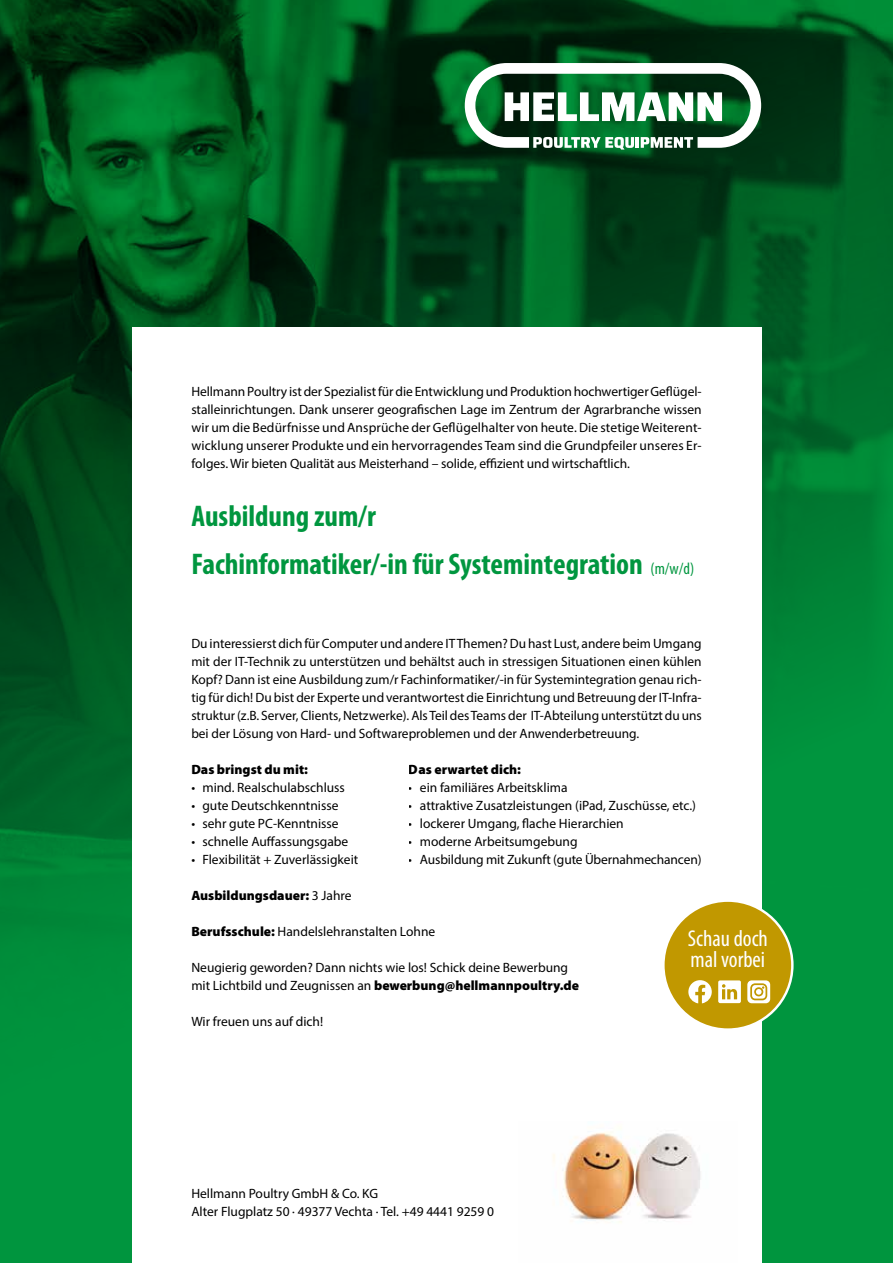
<style>
.page{position:relative;width:893px;height:1263px;background:#fff}
.page>*{position:absolute;margin:0;border:0;box-sizing:border-box;transform-origin:0 0}
.t1{font:700 condensed 30px/48px "Myriad Pro";color:#00963f}
.t2{font:condensed 22.95px/21.1px "Myriad Pro";color:#fff}
.t3{font:13.5px/18px "Myriad Pro";color:#000}
.t4{font:900 13.5px "Myriad Pro";color:#000}
.s1{font-weight:400;font-size:16.5px}
.s2{font-weight:400}
.s3{font-weight:900}
</style>
<div class="page">
<img style="left:0;top:0;width:893px;height:1263px">
<svg style="left:465px;top:63px;width:296px;height:87px"></svg>
<div style="left:132px;top:327px;width:629px;height:936px;background:#fff"></div>
<img style="left:553px;top:1132px;width:148px;height:91px">
<div style="left:663px;top:901px;width:129px;height:128px;background:#c19800;border-radius:50%"></div>
<svg style="left:688px;top:980px;width:24px;height:23px"></svg>
<svg style="left:718px;top:980px;width:23px;height:23px"></svg>
<svg style="left:747px;top:980px;width:23px;height:23px"></svg>
<p class="t3" style="left:191px;top:382px;width:512px;text-align:justify">Hellmann Poultry ist der Spezialist für die Entwicklung und Produktion hochwertiger Geflügel&shy;stalleinrichtungen. Dank unserer geografischen Lage im Zentrum der Agrarbranche wissen wir um die Bedürfnisse und Ansprüche der Geflügelhalter von heute. Die stetige Weiterent&shy;wicklung unserer Produkte und ein hervorragendes Team sind die Grundpfeiler unseres Er&shy;folges. Wir bieten Qualität aus Meisterhand – solide, effizient und wirtschaftlich.</p>
<h1 class="t1" style="left:191px;top:491px;width:504px">Ausbildung zum/r<br>Fachinformatiker/-in für Systemintegration <span class="s1">(m/w/d)</span></h1>
<p class="t3" style="left:191px;top:634px;width:512px;text-align:justify">Du interessierst dich für Computer und andere IT Themen? Du hast Lust, andere beim Umgang mit der IT-Technik zu unterstützen und behältst auch in stressigen Situationen einen kühlen Kopf? Dann ist eine Ausbildung zum/r Fachinformatiker/-in für Systemintegration genau rich&shy;tig für dich! Du bist der Experte und verantwortest die Einrichtung und Betreuung der IT-Infra&shy;struktur (z.B. Server, Clients, Netzwerke). Als Teil des Teams der IT-Abteilung unterstützt du uns bei der Lösung von Hard- und Softwareproblemen und der Anwenderbetreuung.</p>
<p class="t4" style="left:191px;top:760px;width:118px">Das bringst du mit:</p>
<p class="t3" style="left:191px;top:778px;width:155px">• mind. Realschulabschluss</p>
<p class="t3" style="left:191px;top:796px;width:149px">• gute Deutschkenntnisse</p>
<p class="t3" style="left:191px;top:814px;width:149px">• sehr gute PC-Kenntnisse</p>
<p class="t3" style="left:191px;top:832px;width:158px">• schnelle Auffassungsgabe</p>
<p class="t3" style="left:191px;top:850px;width:168px">• Flexibilität + Zuverlässigkeit</p>
<p class="t4" style="left:191px;top:886px;width:162px">Ausbildungsdauer: <span class="s2">3 Jahre</span></p>
<p class="t3" style="left:191px;top:922px;width:245px"><span class="s3">Berufsschule:</span> Handelslehranstalten Lohne</p>
<p class="t3" style="left:191px;top:958px;width:389px">Neugierig geworden? Dann nichts wie los! Schick deine Bewerbung mit Lichtbild und Zeugnissen an <span class="s3">bewerbung@hellmannpoultry.de</span></p>
<p class="t3" style="left:191px;top:1012px;width:133px">Wir freuen uns auf dich!</p>
<p class="t4" style="left:409px;top:760px;width:114px">Das erwartet dich:</p>
<p class="t3" style="left:409px;top:778px;width:160px">• ein familiäres Arbeitsklima</p>
<p class="t3" style="left:409px;top:796px;width:289px">• attraktive Zusatzleistungen (iPad, Zuschüsse, etc.)</p>
<p class="t3" style="left:409px;top:814px;width:216px">• lockerer Umgang, flache Hierarchien</p>
<p class="t3" style="left:409px;top:832px;width:170px">• moderne Arbeitsumgebung</p>
<p class="t3" style="left:409px;top:850px;width:294px">• Ausbildung mit Zukunft (gute Übernahmechancen)</p>
<h2 class="t2" style="left:688px;top:928px;width:82px">Schau doch mal vorbei</h2>
<p class="t3" style="left:191px;top:1184px;width:304px">Hellmann Poultry GmbH &amp; Co. KG<br>Alter Flugplatz 50 · 49377 Vechta · Tel. +49 4441 9259 0</p>
</div>
